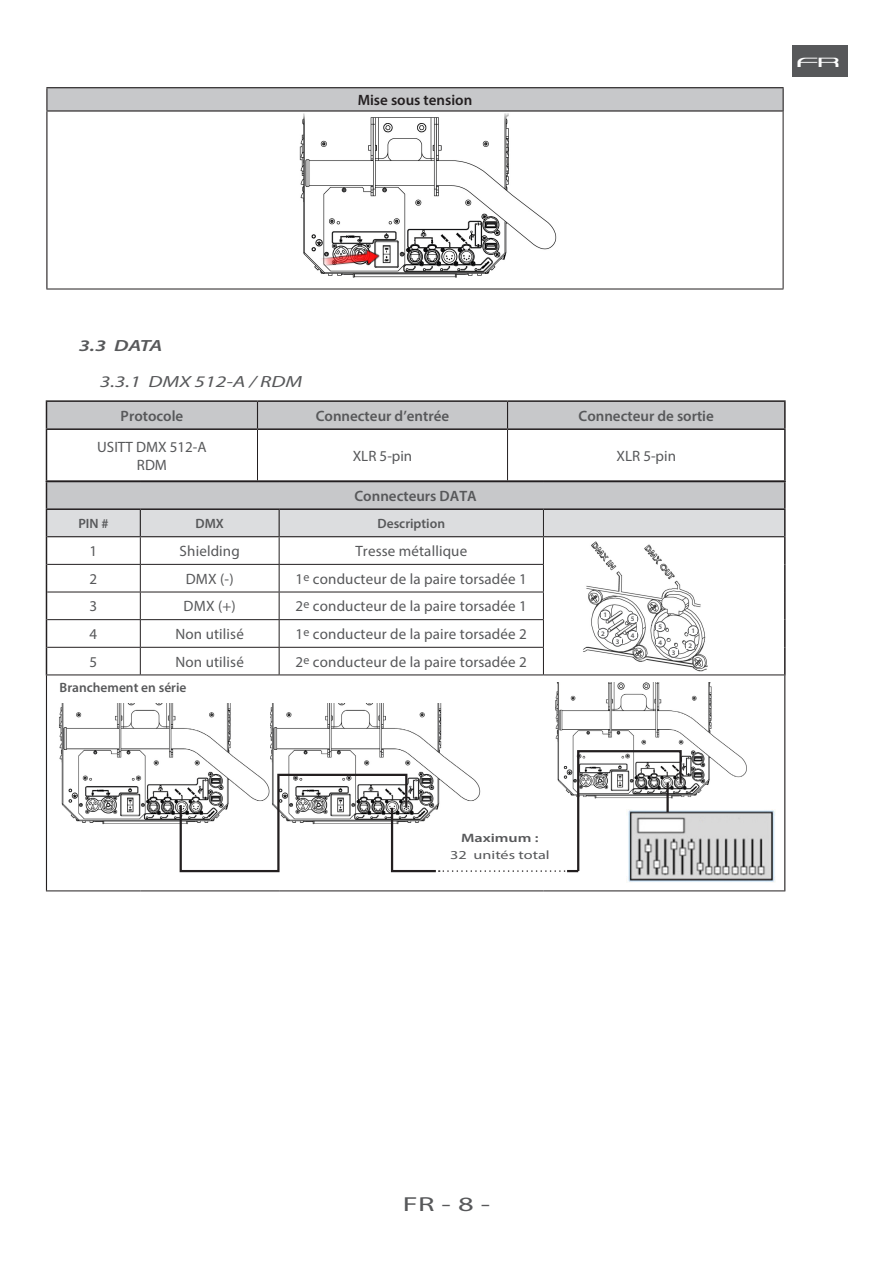
<style>
.page{position:relative;width:893px;height:1263px;background:#fff}
.page>*{position:absolute;margin:0;border:0;box-sizing:border-box;transform-origin:0 0}
.t1{font:20.4px "Myriad Pro";color:#57585a;scale:1.5 1}
.t2{font:19.2px "Vandiana Platin Lite";color:#fff;scale:1.5 1}
.SUB_TITLE_3{font:italic 16.2px "Myriad Pro";color:#57585a;scale:1.33 1}
.SUB_TITLE_2{font:italic 600 16.2px "Myriad Pro";color:#57585a;scale:1.33 1}
.t3{font:15px "Myriad Pro";letter-spacing:.01em;color:#57585a}
.t4{font:600 15px "Myriad Pro";color:#57585a}
.t5{font:600 15px "Myriad Pro";color:#231f20}
.Style_12pt_TAB{font:600 13.5px "Myriad Pro";color:#57585a}
.Style_12pt_TAB-2{font:12.15px "Myriad Pro";color:#57585a;scale:1.33 1}
.Style_12pt_TAB-3{font:600 12.15px "Myriad Pro";color:#57585a;scale:1.33 1}
.t6{font:600 6.9px "Myriad Pro";color:#57585a}
</style>
<div class="page">
<div style="left:792px;top:45px;width:55px;height:32px;background:#57585a"></div>
<img style="left:299px;top:113px;width:258px;height:165px">
<img style="left:308px;top:235px;width:88px;height:43px">
<img style="left:59px;top:703px;width:172px;height:122px">
<img style="left:270px;top:703px;width:172px;height:46px">
<img style="left:555px;top:682px;width:192px;height:115px">
<svg style="left:178px;top:749px;width:505px;height:124px"></svg>
<img style="left:626px;top:810px;width:150px;height:72px">
<hr style="left:666px;top:782px;width:3px;height:30px;background:#231f20">
<hr style="left:46px;top:675px;width:1px;height:215px;background:#231f20">
<hr style="left:784px;top:675px;width:1px;height:215px;background:#231f20">
<hr style="left:46px;top:890px;width:94px;height:1px;background:#231f20">
<hr style="left:140px;top:890px;width:139px;height:1px;background:#231f20">
<hr style="left:279px;top:890px;width:264px;height:1px;background:#231f20">
<hr style="left:543px;top:890px;width:242px;height:1px;background:#231f20">
<hr style="left:784px;top:482px;width:2px;height:26px;background:#231f20">
<hr style="left:543px;top:508px;width:243px;height:2px;background:#231f20">
<hr style="left:784px;top:510px;width:2px;height:27px;background:#231f20">
<hr style="left:784px;top:537px;width:2px;height:27px;background:#231f20">
<hr style="left:784px;top:564px;width:2px;height:28px;background:#231f20">
<hr style="left:784px;top:592px;width:2px;height:28px;background:#231f20">
<hr style="left:784px;top:620px;width:2px;height:27px;background:#231f20">
<hr style="left:784px;top:647px;width:2px;height:27px;background:#231f20">
<hr style="left:46px;top:674px;width:94px;height:1px;background:#231f20">
<hr style="left:140px;top:674px;width:139px;height:1px;background:#231f20">
<hr style="left:279px;top:674px;width:264px;height:1px;background:#231f20">
<hr style="left:543px;top:674px;width:243px;height:1px;background:#231f20">
<hr style="left:46px;top:430px;width:1px;height:50px;background:#231f20">
<hr style="left:784px;top:430px;width:2px;height:50px;background:#231f20">
<hr style="left:46px;top:480px;width:211px;height:2px;background:#231f20">
<hr style="left:257px;top:480px;width:250px;height:2px;background:#231f20">
<hr style="left:507px;top:480px;width:279px;height:2px;background:#231f20">
<hr style="left:257px;top:430px;width:1px;height:50px;background:#231f20">
<hr style="left:507px;top:430px;width:1px;height:50px;background:#231f20">
<hr style="left:46px;top:400px;width:211px;height:2px;background:#231f20">
<hr style="left:257px;top:400px;width:250px;height:2px;background:#231f20">
<hr style="left:507px;top:400px;width:279px;height:2px;background:#231f20">
<hr style="left:784px;top:402px;width:2px;height:26px;background:#231f20">
<hr style="left:46px;top:428px;width:211px;height:2px;background:#231f20">
<hr style="left:257px;top:428px;width:250px;height:2px;background:#231f20">
<hr style="left:507px;top:428px;width:279px;height:2px;background:#231f20">
<svg style="left:46px;top:401px;width:739px;height:28px;background:#bdbec0"></svg>
<div style="left:47px;top:88px;width:736px;height:23px;background:#c7c8ca"></div>
<hr style="left:46px;top:87px;width:737px;height:1px;background:#231f20">
<svg style="left:46px;top:88px;width:1px;height:22px"></svg>
<hr style="left:46px;top:110px;width:737px;height:2px;background:#231f20">
<hr style="left:46px;top:112px;width:1px;height:177px;background:#231f20">
<svg style="left:783px;top:88px;width:1px;height:23px"></svg>
<hr style="left:783px;top:111px;width:1px;height:178px;background:#231f20">
<hr style="left:46px;top:289px;width:737px;height:1px;background:#231f20">
<svg style="left:46px;top:482px;width:739px;height:192px"></svg>
<div style="left:655px;top:637px;width:10px;height:10px;border:1px solid #57585a;border-radius:50%"></div>
<div style="left:656px;top:639px;width:8px;height:6px;background:#fff"></div>
<div style="left:627px;top:630px;width:11px;height:10px;border:1px solid #57585a;border-radius:50%"></div>
<div style="left:629px;top:633px;width:8px;height:5px;background:#fff"></div>
<svg style="left:655px;top:622px;width:10px;height:10px"></svg>
<div style="left:655px;top:621px;width:10px;height:11px;border:1px solid #57585a;border-radius:50%"></div>
<div style="left:656px;top:624px;width:8px;height:5px;background:#fff"></div>
<div style="left:627px;top:614px;width:11px;height:10px;border:1px solid #57585a;border-radius:50%"></div>
<div style="left:629px;top:616px;width:8px;height:5px;background:#fff"></div>
<div style="left:600px;top:610px;width:10px;height:10px;background:#fff;border-radius:50%"></div>
<div style="left:600px;top:610px;width:10px;height:10px;border:1px solid #57585a;border-radius:50%"></div>
<div style="left:601px;top:612px;width:8px;height:5px;background:#fff"></div>
<p class="t5" style="left:358px;top:90px;width:116px">Mise sous tension</p>
<p class="t2" style="left:796px;top:54px;width:30px">FR</p>
<p class="SUB_TITLE_2" style="left:79px;top:335px;width:64px">3.3 DATA</p>
<p class="SUB_TITLE_3" style="left:100px;top:372px;width:154px">3.3.1 DMX 512-A / RDM</p>
<p class="t4" style="left:121px;top:406px;width:64px">Protocole</p>
<p class="t4" style="left:316px;top:406px;width:135px">Connecteur d’entrée</p>
<p class="t4" style="left:578px;top:406px;width:137px">Connecteur de sortie</p>
<p class="t3" style="left:97px;top:437px;width:111px">USITT DMX 512-A</p>
<p class="t3" style="left:137px;top:455px;width:32px">RDM</p>
<p class="t3" style="left:353px;top:446px;width:61px">XLR 5-pin</p>
<p class="t3" style="left:616px;top:446px;width:61px">XLR 5-pin</p>
<p class="t4" style="left:354px;top:486px;width:124px">Connecteurs DATA</p>
<p class="Style_12pt_TAB" style="left:78px;top:515px;width:32px">PIN #</p>
<p class="Style_12pt_TAB" style="left:196px;top:515px;width:30px">DMX</p>
<p class="Style_12pt_TAB" style="left:377px;top:515px;width:69px">Description</p>
<p class="t3" style="left:90px;top:542px;width:9px">1</p>
<p class="t3" style="left:180px;top:542px;width:62px">Shielding</p>
<p class="t3" style="left:355px;top:542px;width:113px">Tresse métallique</p>
<p class="t3" style="left:90px;top:569px;width:9px">2</p>
<p class="t3" style="left:186px;top:569px;width:49px">DMX (-)</p>
<p class="t3" style="left:296px;top:569px;width:233px">1<sup>e</sup> conducteur de la paire torsadée 1</p>
<p class="t3" style="left:90px;top:597px;width:9px">3</p>
<p class="t3" style="left:184px;top:597px;width:54px">DMX (+)</p>
<p class="t3" style="left:296px;top:597px;width:233px">2<sup>e</sup> conducteur de la paire torsadée 1</p>
<p class="t3" style="left:90px;top:625px;width:9px">4</p>
<p class="t3" style="left:176px;top:625px;width:70px">Non utilisé</p>
<p class="t3" style="left:296px;top:625px;width:233px">1<sup>e</sup> conducteur de la paire torsadée 2</p>
<p class="t3" style="left:90px;top:652px;width:9px">5</p>
<p class="t3" style="left:176px;top:652px;width:70px">Non utilisé</p>
<p class="t3" style="left:296px;top:652px;width:233px">2<sup>e</sup> conducteur de la paire torsadée 2</p>
<p class="Style_12pt_TAB" style="left:60px;top:679px;width:128px">Branchement en série</p>
<p class="t6" style="left:603px;top:611px;width:5px">1</p>
<p class="t6" style="left:601px;top:629px;width:5px">2</p>
<p class="t6" style="left:631px;top:614px;width:5px">5</p>
<p class="t6" style="left:658px;top:622px;width:5px">5</p>
<p class="t6" style="left:631px;top:631px;width:5px">4</p>
<p class="t6" style="left:616px;top:637px;width:5px">3</p>
<p class="t6" style="left:658px;top:638px;width:5px">4</p>
<p class="t6" style="left:672px;top:648px;width:5px">3</p>
<p class="t6" style="left:691px;top:626px;width:5px">1</p>
<p class="t6" style="left:688px;top:641px;width:5px">2</p>
<p class="Style_12pt_TAB-3" style="left:461px;top:831px;width:60px">Maximum :</p>
<p class="Style_12pt_TAB-2" style="left:450px;top:847px;width:76px">32 unités total</p>
<h1 class="t1" style="left:403px;top:1191px;width:60px">FR - 8 -</h1>
</div>
